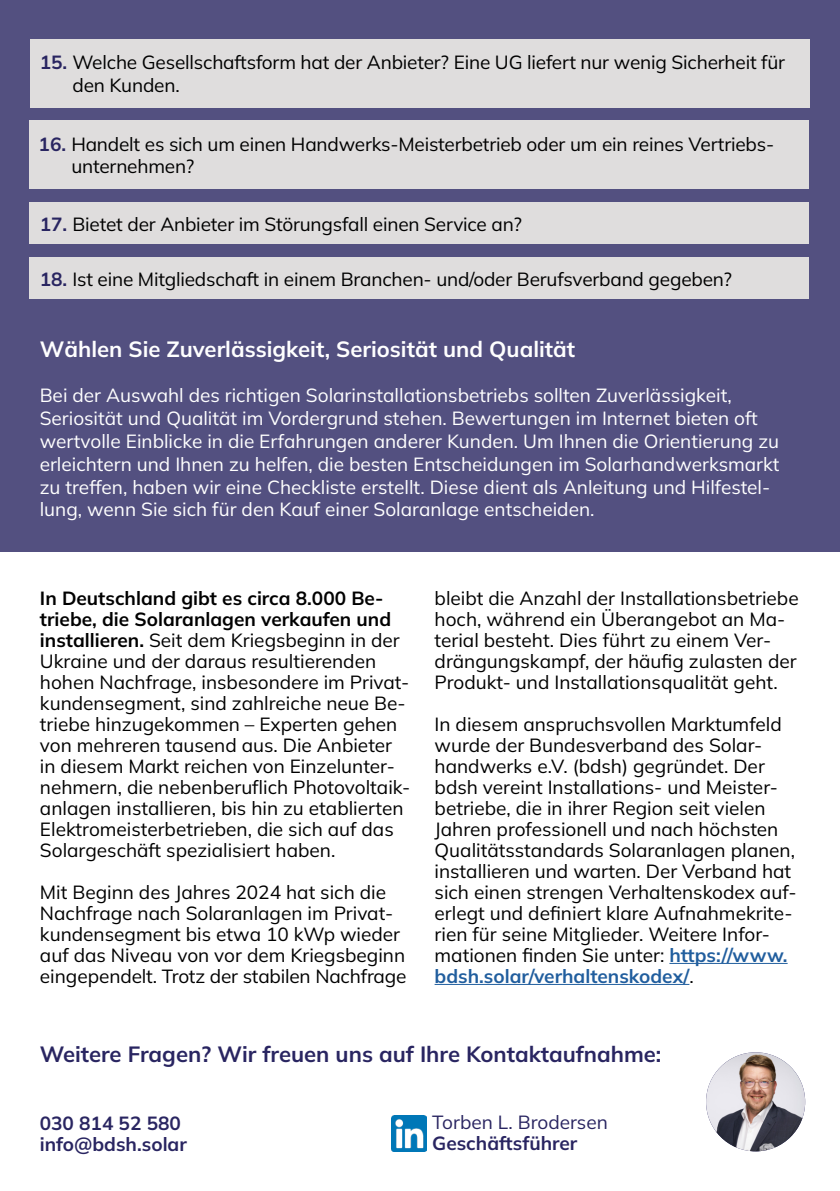
<style>
.page{position:relative;width:840px;height:1191px;background:#fff}
.page>*{position:absolute;margin:0;border:0;box-sizing:border-box;transform-origin:0 0}
.t1{font:700 22px "Mulish";color:#292561}
.t2{font:700 22px "Mulish";color:#fff}
.t3{font:19px/21px "Mulish";color:#000}
.t4{font:19px/22.8px "Mulish";color:#fff}
.t5{font:700 19px/21px "Mulish";color:#292561}
.t6{font:19px "Mulish";color:#292561}
.s1{font-weight:700;color:#292561}
.s2{font-weight:700}
.s3{font-weight:700;color:#215e9e}
</style>
<div class="page">
<img style="left:705px;top:1052px;width:99px;height:99px;border-radius:50px">
<img style="left:391px;top:1115px;width:35px;height:36px">
<div style="left:0;top:0;width:839px;height:551px;background:#535080"></div>
<div style="left:30px;top:40px;width:779px;height:68px;background:#dfdddd"></div>
<div style="left:29px;top:121px;width:779px;height:68px;background:#dfdddd"></div>
<div style="left:29px;top:256px;width:779px;height:42px;background:#dfdddd"></div>
<div style="left:29px;top:202px;width:779px;height:42px;background:#dfdddd"></div>
<hr style="left:669px;top:963px;width:118px;height:1px;background:#215e9e">
<hr style="left:434px;top:984px;width:255px;height:1px;background:#215e9e">
<p class="t3" style="left:72px;top:51px;width:713px;line-height:22.8px;text-indent:-33px"><span class="s1">15.</span> Welche Gesellschaftsform hat der Anbieter? Eine UG liefert nur wenig Sicherheit für den Kunden.</p>
<p class="t3" style="left:71px;top:132px;width:704px;line-height:22.8px;text-indent:-33px"><span class="s1">16.</span> Handelt es sich um einen Handwerks-Meisterbetrieb oder um ein reines Vertriebs&shy;unternehmen?</p>
<p class="t3" style="left:40px;top:214px;width:483px"><span class="s1">17.</span> Bietet der Anbieter im Störungsfall einen Service an?</p>
<p class="t3" style="left:40px;top:268px;width:693px"><span class="s1">18.</span> Ist eine Mitgliedschaft in einem Branchen- und/oder Berufsverband gegeben?</p>
<p class="t2" style="left:40px;top:333px;width:536px">Wählen Sie Zuverlässigkeit, Seriosität und Qualität</p>
<p class="t4" style="left:40px;top:383px;width:740px">Bei der Auswahl des richtigen Solarinstallationsbetriebs sollten Zuverlässigkeit, Seriosität und Qualität im Vordergrund stehen. Bewertungen im Internet bieten oft wertvolle Einblicke in die Erfahrungen anderer Kunden. Um Ihnen die Orientierung zu erleichtern und Ihnen zu helfen, die besten Entscheidungen im Solarhandwerksmarkt zu treffen, haben wir eine Checkliste erstellt. Diese dient als Anleitung und Hilfestel&shy;lung, wenn Sie sich für den Kauf einer Solaranlage entscheiden.</p>
<p class="t3" style="left:40px;top:587px;width:371px"><span class="s2">In Deutschland gibt es circa 8.000 Be&shy;triebe, die Solaranlagen verkaufen und installieren.</span> Seit dem Kriegsbeginn in der Ukraine und der daraus resultierenden hohen Nachfrage, insbesondere im Privat&shy;kundensegment, sind zahlreiche neue Be&shy;triebe hinzugekommen – Experten gehen von mehreren tausend aus. Die Anbieter in diesem Markt reichen von Einzelunter&shy;nehmern, die nebenberuflich Photovoltaik&shy;anlagen installieren, bis hin zu etablierten Elektromeisterbetrieben, die sich auf das Solargeschäft spezialisiert haben.</p>
<p class="t3" style="left:40px;top:881px;width:368px">Mit Beginn des Jahres 2024 hat sich die Nachfrage nach Solaranlagen im Privat&shy;kundensegment bis etwa 10 kWp wieder auf das Niveau von vor dem Kriegsbeginn eingependelt. Trotz der stabilen Nachfrage</p>
<p class="t3" style="left:434px;top:587px;width:365px">bleibt die Anzahl der Installationsbetriebe hoch, während ein Überangebot an Ma&shy;terial besteht. Dies führt zu einem Ver&shy;drängungskampf, der häufig zulasten der Produkt- und Installationsqualität geht.</p>
<p class="t3" style="left:434px;top:713px;width:363px">In diesem anspruchsvollen Marktumfeld wurde der Bundesverband des Solar&shy;handwerks e.V. (bdsh) gegründet. Der bdsh vereint Installations- und Meister&shy;betriebe, die in ihrer Region seit vielen Jahren professionell und nach höchsten Qualitätsstandards Solaranlagen planen, installieren und warten. Der Verband hat sich einen strengen Verhaltenskodex auf&shy;erlegt und definiert klare Aufnahmekrite&shy;rien für seine Mitglieder. Weitere Infor&shy;mationen finden Sie unter: <span class="s3">https://www. bdsh.solar/verhaltenskodex/</span>.</p>
<p class="t1" style="left:40px;top:1038px;width:623px">Weitere Fragen? Wir freuen uns auf Ihre Kontaktaufnahme:</p>
<p class="t5" style="left:40px;top:1112px;width:149px">030 814 52 580 info@bdsh.solar</p>
<p class="t6" style="left:432px;top:1109px;width:177px">Torben L. Brodersen</p>
<p class="t5" style="left:432px;top:1132px;width:146px">Geschäftsführer</p>
</div>
